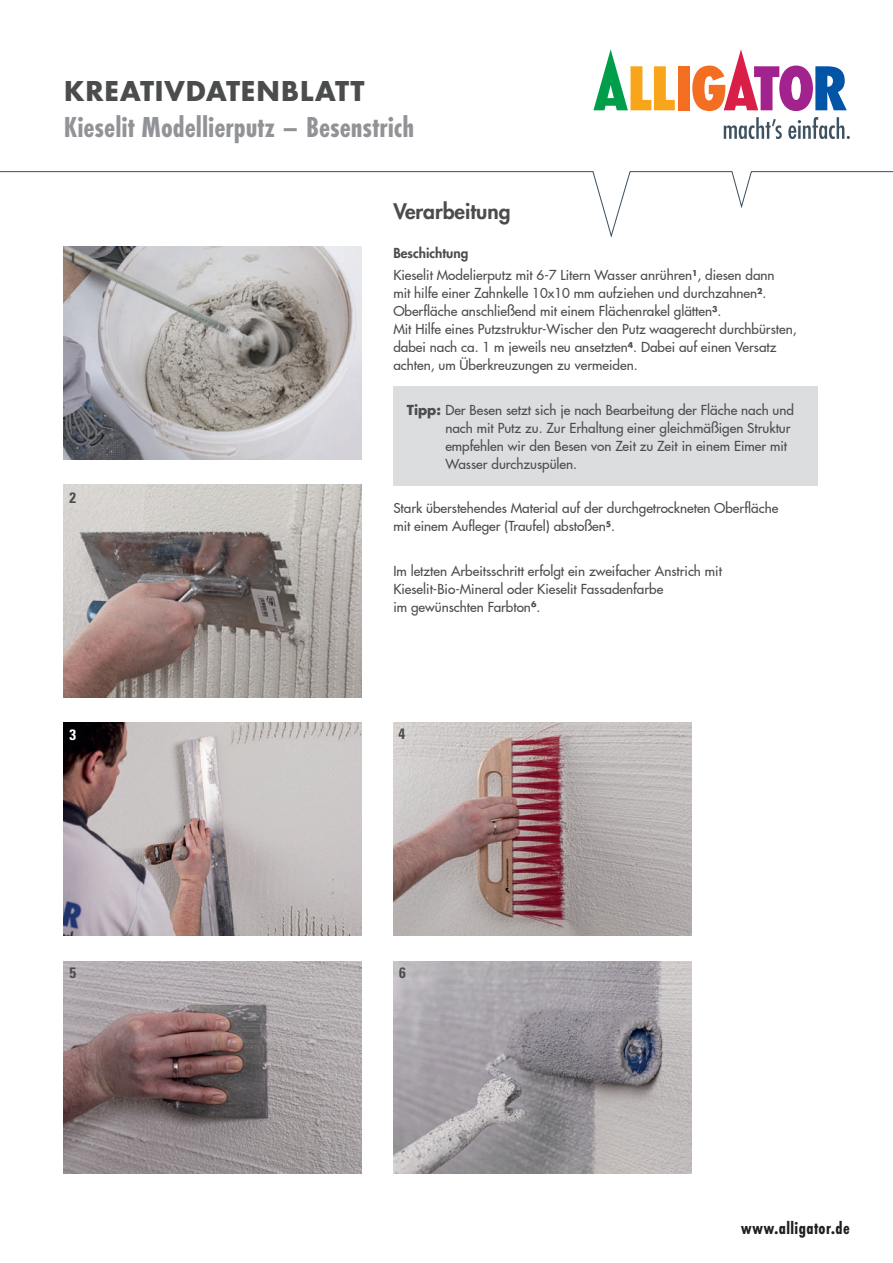
<style>
.page{position:relative;width:893px;height:1263px;background:#fff}
.page>*{position:absolute;margin:0;border:0;box-sizing:border-box;transform-origin:0 0}
.t1{font:700 30px "Futura PT Cond";color:#919396}
.t2{font:700 30px "Futura PT";letter-spacing:.01em;color:#4b4c4d}
.t3{font:800 21px "Futura LT Pro";color:#4b4c4d}
.t4{font:700 18px "Futura PT Cond";letter-spacing:.025em;color:#231f20}
.t5{font:700 condensed 15px "Univers LT Std";color:#4b4c4d}
.t6{font:700 condensed 15px "Univers LT Std";color:#fff}
.t7{font:500 13.5px/18px "Futura LT Pro";color:#4b4c4d}
.s1{font-weight:800}
.s2{font-weight:700}
</style>
<div class="page">
<img style="left:64px;top:247px;width:297px;height:212px">
<img style="left:64px;top:485px;width:297px;height:212px">
<img style="left:64px;top:723px;width:297px;height:212px">
<img style="left:64px;top:961px;width:297px;height:213px">
<div style="left:393px;top:386px;width:424px;height:99px;background:#dcdddf"></div>
<img style="left:393px;top:961px;width:298px;height:213px">
<svg style="left:0;top:110px;width:893px;height:128px"></svg>
<svg style="left:593px;top:49px;width:82px;height:61px"></svg>
<div style="left:678px;top:66px;width:12px;height:44px;background:#f36e21"></div>
<svg style="left:692px;top:49px;width:155px;height:62px"></svg>
<svg style="left:724px;top:117px;width:58px;height:22px"></svg>
<svg style="left:788px;top:117px;width:62px;height:22px"></svg>
<img style="left:393px;top:723px;width:298px;height:212px">
<h1 class="t2" style="left:64px;top:72px;width:302px">KREATIVDATENBLATT</h1>
<h1 class="t1" style="left:64px;top:110px;width:352px">Kieselit Modellierputz – Besenstrich</h1>
<p class="t5" style="left:70px;top:248px;width:8px">1</p>
<p class="t5" style="left:70px;top:489px;width:8px">2</p>
<p class="t6" style="left:70px;top:725px;width:8px">3</p>
<h2 class="t3" style="left:393px;top:196px;width:119px">Verarbeitung</h2>
<p class="t7" style="left:393px;top:241px;width:383px;line-height:22.2px"><span class="s1">Beschichtung<br></span>Kieselit Modelierputz mit 6-7 Litern Wasser anrühren<sup>1</sup>, diesen dann</p>
<p class="t7" style="left:393px;top:283px;width:405px">mit hilfe einer Zahnkelle 10x10 mm aufziehen und durchzahnen<sup>2</sup>.<br>Oberfläche anschließend mit einem Flächenrakel glätten<sup>3</sup>.<br>Mit Hilfe eines Putzstruktur-Wischer den Putz waagerecht durchbürsten, dabei nach ca. 1 m jeweils neu ansetzten<sup>4</sup>. Dabei auf einen Versatz achten, um Überkreuzungen zu vermeiden.</p>
<p class="t7" style="left:445px;top:400px;width:350px;text-indent:-39px"><span class="s2">Tipp:</span> Der Besen setzt sich je nach Bearbeitung der Fläche nach und nach mit Putz zu. Zur Erhaltung einer gleichmäßigen Struktur empfehlen wir den Besen von Zeit zu Zeit in einem Eimer mit Wasser durchzuspülen.</p>
<p class="t7" style="left:393px;top:498px;width:387px">Stark überstehendes Material auf der durchgetrockneten Oberfläche mit einem Aufleger (Traufel) abstoßen<sup>5</sup>.</p>
<p class="t7" style="left:393px;top:561px;width:330px">Im letzten Arbeitsschritt erfolgt ein zweifacher Anstrich mit<br>Kieselit-Bio-Mineral oder Kieselit Fassadenfarbe<br>im gewünschten Farbton<sup>6</sup>.</p>
<p class="t5" style="left:399px;top:724px;width:8px">4</p>
<p class="t5" style="left:70px;top:963px;width:8px">5</p>
<p class="t5" style="left:399px;top:963px;width:8px">6</p>
<h3 class="t4" style="left:741px;top:1218px;width:110px">www.alligator.de</h3>
</div>
